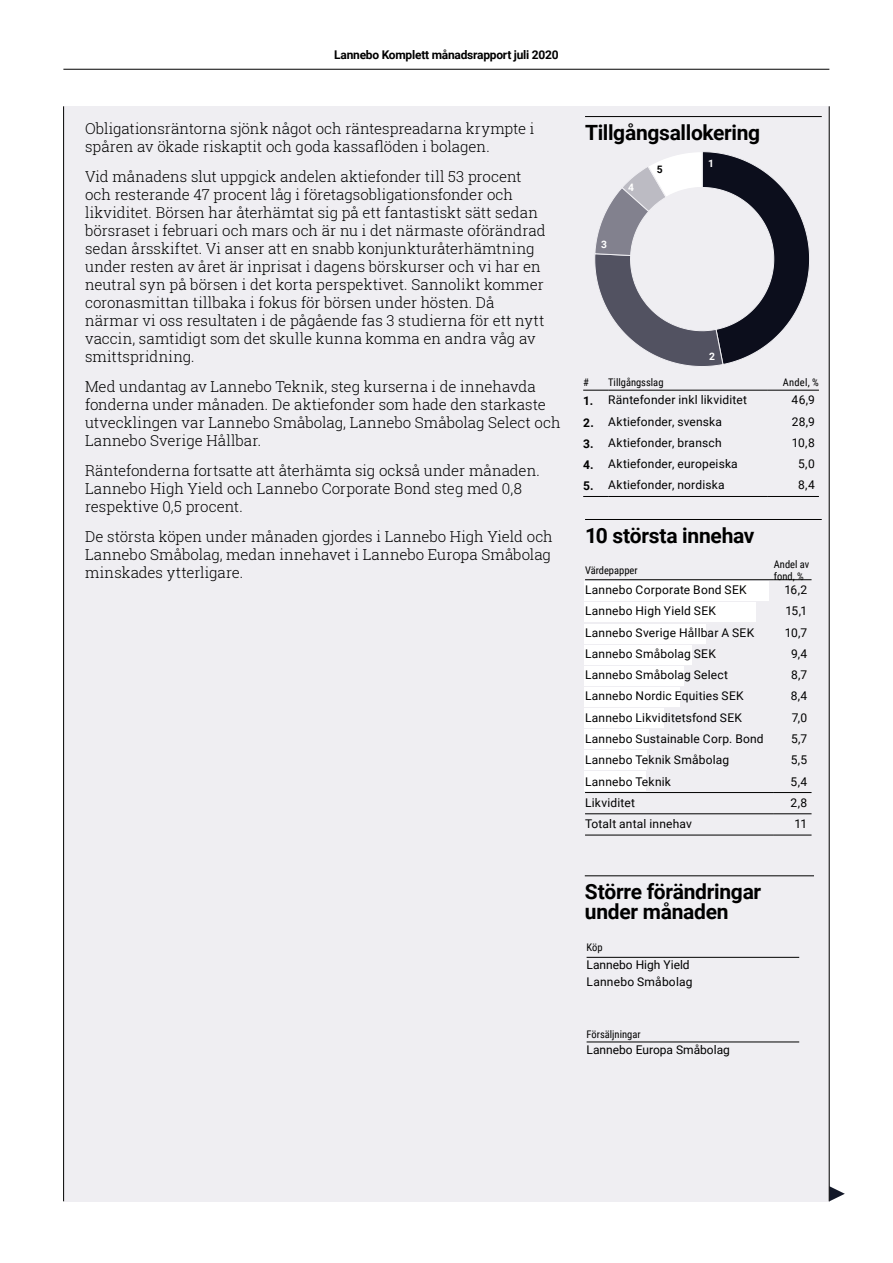
<style>
.page{position:relative;width:893px;height:1263px;background:#fff}
.page>*{position:absolute;margin:0;border:0;box-sizing:border-box;transform-origin:0 0}
.t1{font:700 21px/19.5px "Roboto";letter-spacing:-.015em;color:#000}
.t2{font:300 15px/18px "Roboto Slab";color:#000}
.t3{font:12px/17.2px "Roboto";letter-spacing:.015em;color:#000}
.t4{font:700 12px/21.1px "Roboto";letter-spacing:-.02em;color:#000;text-align:justify}
.t5{font:10.5px/11.4px "Roboto Condensed";color:#000}
.t6{font:700 10.2px "Roboto";color:#fff}
.t7{font:700 10.2px "Roboto";color:#000}
</style>
<div class="page">
<div style="left:64px;top:106px;width:765px;height:1095px;background:#efeef2"></div>
<svg style="left:830px;top:1186px;width:15px;height:15px"></svg>
<svg style="left:594px;top:151px;width:216px;height:216px"></svg>
<div style="left:584px;top:582px;width:184px;height:19px;background:#fff"></div>
<div style="left:584px;top:603px;width:172px;height:19px;background:#fff"></div>
<div style="left:584px;top:624px;width:122px;height:19px;background:#fff"></div>
<div style="left:584px;top:645px;width:107px;height:19px;background:#fff"></div>
<div style="left:584px;top:666px;width:99px;height:19px;background:#fff"></div>
<div style="left:584px;top:687px;width:96px;height:19px;background:#fff"></div>
<div style="left:584px;top:708px;width:80px;height:19px;background:#fff"></div>
<div style="left:584px;top:730px;width:65px;height:19px;background:#fff"></div>
<div style="left:584px;top:751px;width:63px;height:19px;background:#fff"></div>
<div style="left:584px;top:772px;width:62px;height:19px;background:#fff"></div>
<hr style="left:585px;top:579px;width:189px;height:1px;background:#000">
<hr style="left:774px;top:579px;width:37px;height:1px;background:#000">
<hr style="left:585px;top:792px;width:189px;height:1px;background:#000">
<hr style="left:774px;top:792px;width:37px;height:1px;background:#000">
<hr style="left:585px;top:813px;width:189px;height:1px;background:#000">
<hr style="left:774px;top:813px;width:37px;height:1px;background:#000">
<hr style="left:585px;top:835px;width:189px;height:1px;background:#000">
<hr style="left:774px;top:835px;width:37px;height:1px;background:#000">
<hr style="left:63px;top:106px;width:1px;height:1095px;background:#000">
<hr style="left:829px;top:106px;width:1px;height:1095px;background:#000">
<hr style="left:585px;top:116px;width:237px;height:1px;background:#000">
<hr style="left:585px;top:519px;width:237px;height:1px;background:#000">
<hr style="left:585px;top:875px;width:229px;height:1px;background:#000">
<hr style="left:608px;top:390px;width:160px;height:1px;background:#000">
<hr style="left:768px;top:390px;width:51px;height:1px;background:#000">
<svg style="left:583px;top:496px;width:25px;height:1px"></svg>
<hr style="left:608px;top:496px;width:160px;height:1px;background:#000">
<hr style="left:768px;top:496px;width:51px;height:1px;background:#000">
<svg style="left:583px;top:390px;width:25px;height:1px"></svg>
<hr style="left:587px;top:957px;width:212px;height:1px;background:#000">
<hr style="left:587px;top:1042px;width:212px;height:1px;background:#000">
<hr style="left:63px;top:69px;width:766px;height:1px;background:#000">
<p class="t4" style="left:334px;top:43px;width:226px">Lannebo Komplett månadsrapport juli 2020</p>
<p class="t2" style="left:85px;top:119px;width:451px">Obligationsräntorna sjönk något och räntespreadarna krympte i spåren av ökade riskaptit och goda kassaflöden i bolagen.</p>
<p class="t2" style="left:85px;top:167px;width:462px">Vid månadens slut uppgick andelen aktiefonder till 53 procent och resterande 47 procent låg i företagsobligationsfonder och likviditet. Börsen har återhämtat sig på ett fantastiskt sätt sedan börsraset i februari och mars och är nu i det närmaste oförändrad sedan årsskiftet. Vi anser att en snabb konjunkturåterhämtning under resten av året är inprisat i dagens börskurser och vi har en neutral syn på börsen i det korta perspektivet. Sannolikt kommer coronasmittan tillbaka i fokus för börsen under hösten. Då närmar vi oss resultaten i de pågående fas 3 studierna för ett nytt vaccin, samtidigt som det skulle kunna komma en andra våg av smittspridning.</p>
<p class="t2" style="left:85px;top:377px;width:477px">Med undantag av Lannebo Teknik, steg kurserna i de innehavda fonderna under månaden. De aktiefonder som hade den starkaste utvecklingen var Lannebo Småbolag, Lannebo Småbolag Select och Lannebo Sverige Hållbar.</p>
<p class="t2" style="left:85px;top:461px;width:456px">Räntefonderna fortsatte att återhämta sig också under månaden.<br>Lannebo High Yield och Lannebo Corporate Bond steg med 0,8 respektive 0,5 procent.</p>
<p class="t2" style="left:85px;top:527px;width:469px;text-align:justify">De största köpen under månaden gjordes i Lannebo High Yield och Lannebo Småbolag, medan innehavet i Lannebo Europa Småbolag minskades ytterligare.</p>
<h1 class="t1" style="left:585px;top:122px;width:177px">Tillgångsallokering</h1>
<p class="t6" style="left:601px;top:237px;width:7px">3</p>
<p class="t6" style="left:628px;top:180px;width:7px">4</p>
<p class="t7" style="left:657px;top:162px;width:7px">5</p>
<p class="t6" style="left:708px;top:156px;width:7px">1</p>
<p class="t6" style="left:709px;top:349px;width:7px">2</p>
<p class="t5" style="left:583px;top:376px;width:7px">#</p>
<p class="t5" style="left:608px;top:376px;width:57px">Tillgångsslag</p>
<p class="t5" style="left:783px;top:376px;width:38px">Andel, %</p>
<p class="t4" style="left:583px;top:390px;width:12px">1.<br>2.<br>3.<br>4.<br>5.</p>
<p class="t3" style="left:608px;top:391px;width:140px">Räntefonder inkl likviditet</p>
<p class="t3" style="left:792px;top:391px;width:25px">46,9</p>
<p class="t3" style="left:608px;top:412px;width:115px">Aktiefonder, svenska</p>
<p class="t3" style="left:792px;top:412px;width:24px">28,9</p>
<p class="t3" style="left:608px;top:433px;width:115px">Aktiefonder, bransch</p>
<p class="t3" style="left:792px;top:433px;width:24px">10,8</p>
<p class="t3" style="left:608px;top:455px;width:131px">Aktiefonder, europeiska</p>
<p class="t3" style="left:798px;top:455px;width:18px">5,0</p>
<p class="t3" style="left:608px;top:476px;width:118px">Aktiefonder, nordiska</p>
<p class="t3" style="left:798px;top:476px;width:18px">8,4</p>
<h1 class="t1" style="left:585px;top:525px;width:171px">10 största innehav</h1>
<p class="t5" style="left:585px;top:564px;width:54px">Värdepapper</p>
<p class="t5" style="left:774px;top:558px;width:37px">Andel av fond, %</p>
<p class="t3" style="left:585px;top:581px;width:163px">Lannebo Corporate Bond SEK</p>
<p class="t3" style="left:784px;top:581px;width:24px">16,2</p>
<p class="t3" style="left:585px;top:602px;width:132px">Lannebo High Yield SEK</p>
<p class="t3" style="left:785px;top:602px;width:23px">15,1</p>
<p class="t3" style="left:585px;top:623px;width:171px">Lannebo Sverige Hållbar A SEK</p>
<p class="t3" style="left:785px;top:623px;width:24px">10,7</p>
<p class="t3" style="left:585px;top:644px;width:132px">Lannebo Småbolag SEK</p>
<p class="t3" style="left:791px;top:644px;width:18px">9,4</p>
<p class="t3" style="left:585px;top:666px;width:145px">Lannebo Småbolag Select</p>
<p class="t3" style="left:791px;top:666px;width:18px">8,7</p>
<p class="t3" style="left:585px;top:687px;width:160px">Lannebo Nordic Equities SEK</p>
<p class="t3" style="left:791px;top:687px;width:18px">8,4</p>
<p class="t3" style="left:585px;top:708px;width:158px">Lannebo Likviditetsfond SEK</p>
<p class="t3" style="left:792px;top:708px;width:17px">7,0</p>
<p class="t3" style="left:585px;top:730px;width:180px">Lannebo Sustainable Corp. Bond</p>
<p class="t3" style="left:791px;top:730px;width:18px">5,7</p>
<p class="t3" style="left:585px;top:751px;width:146px">Lannebo Teknik Småbolag</p>
<p class="t3" style="left:791px;top:751px;width:18px">5,5</p>
<p class="t3" style="left:585px;top:772px;width:87px">Lannebo Teknik</p>
<p class="t3" style="left:791px;top:772px;width:18px">5,4</p>
<p class="t3" style="left:585px;top:793px;width:52px">Likviditet</p>
<p class="t3" style="left:791px;top:793px;width:18px">2,8</p>
<p class="t3" style="left:585px;top:815px;width:108px">Totalt antal innehav</p>
<p class="t3" style="left:794px;top:815px;width:14px">11</p>
<h1 class="t1" style="left:585px;top:881px;width:178px">Större förändringar under månaden</h1>
<p class="t5" style="left:587px;top:941px;width:18px">Köp</p>
<p class="t3" style="left:587px;top:955px;width:107px">Lannebo High Yield<br>Lannebo Småbolag</p>
<p class="t5" style="left:587px;top:1028px;width:55px">Försäljningar</p>
<p class="t3" style="left:587px;top:1041px;width:145px">Lannebo Europa Småbolag</p>
</div>
